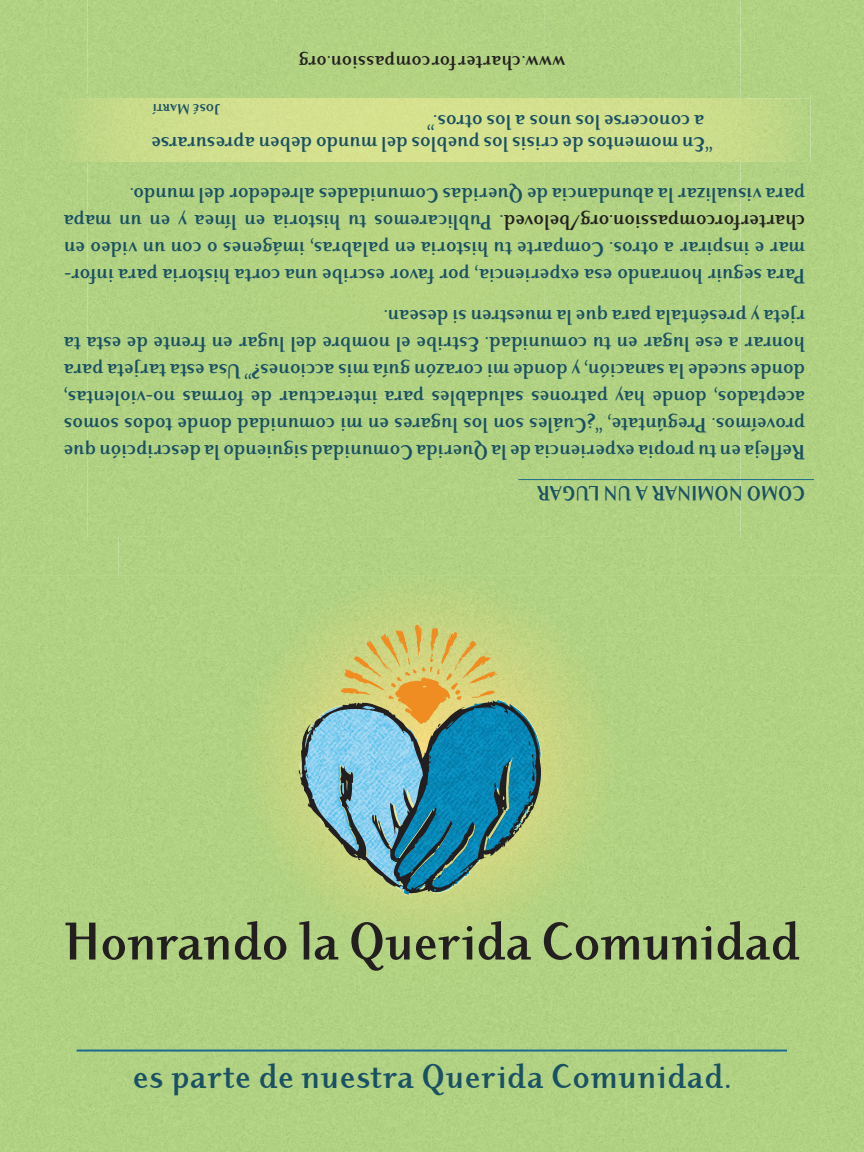
<style>
.page{position:relative;width:864px;height:1152px;background:#fff}
.page>*{position:absolute;margin:0;border:0;box-sizing:border-box;transform-origin:0 0}
.t1{font:56px "Dyadis ITC Bold Os F";color:#231f20}
.t2{font:36px "Dyadis ITC Bold Os F";letter-spacing:.02em;color:#195064}
.t3{font:22px/27px "Dyadis ITC Bold Os F";color:#195064}
.t4{font:21px "Dyadis ITC Bold Os F";letter-spacing:.01em;color:#231f20}
.t5{font:16px "Dyadis ITC Bold SC";color:#195064}
.s1{color:#231f20}
</style>
<div class="page">
<div style="left:0;top:0;width:118px;height:576px;background:#b1d282"></div>
<div style="left:675px;top:0;width:189px;height:576px;background:#b1d282"></div>
<div style="left:118px;top:537px;width:557px;height:39px;background:#b1d283"></div>
<div style="left:87px;top:0;width:654px;height:537px;background:#b2d283"></div>
<div style="left:0;top:576px;width:120px;height:576px;background:#b1d282"></div>
<div style="left:747px;top:576px;width:117px;height:576px;background:#b1d282"></div>
<div style="left:120px;top:1127px;width:627px;height:25px;background:#b1d282"></div>
<div style="left:103px;top:576px;width:131px;height:551px;background:#b1d283"></div>
<div style="left:627px;top:576px;width:130px;height:551px;background:#b1d282"></div>
<div style="left:234px;top:969px;width:393px;height:158px;background:#b1d283"></div>
<img style="left:174px;top:576px;width:511px;height:109px">
<div style="left:174px;top:685px;width:62px;height:284px;background:#b1d283"></div>
<div style="left:558px;top:685px;width:127px;height:284px;background:#b1d283"></div>
<img style="left:236px;top:963px;width:322px;height:6px">
<img style="left:319px;top:628px;width:294px;height:339px">
<img style="left:227px;top:633px;width:269px;height:330px">
<svg style="left:298px;top:624px;width:243px;height:271px;background:#84ae93"></svg>
<img style="left:54px;top:98px;width:756px;height:64px">
<img style="left:780px;top:144px;width:30px;height:1px">
<hr style="left:518px;top:479px;width:296px;height:1px;background:#1d6a91">
<hr style="left:77px;top:1050px;width:710px;height:2px;background:#1d6a91">
<p class="t4" style="left:565px;top:75px;width:268px;rotate:-180deg">www.charterforcompassion.org</p>
<p class="t5" style="left:221px;top:119px;width:69px;rotate:-180deg">José Martí</p>
<p class="t3" style="left:704px;top:155px;width:554px;line-height:22px;text-indent:-8px;rotate:-180deg">“En momentos de crisis los pueblos del mundo deben apresurarse a conocerse los unos a los otros.”</p>
<p class="t3" style="left:805px;top:290px;width:743px;text-align:justify;rotate:-180deg">Para seguir honrando esa experiencia, por favor escribe una corta historia para infor&shy;mar e inspirar a otros. Comparte tu historia en palabras, imágenes o con un video en <span class="s1">charterforcompassion.org/beloved</span>. Publicaremos tu historia en línea y en un mapa para visualizar la abundancia de Queridas Comunidades alrededor del mundo.</p>
<p class="t3" style="left:805px;top:439px;width:743px;text-align:justify;rotate:-180deg">proveímos. Pregúntate, “¿Cuáles son los lugares en mi comunidad donde todos somos aceptados, donde hay patrones saludables para interactuar de formas no-violentas, donde sucede la sanación, y donde mi corazón guía mis acciones?” Usa esta tarjeta para honrar a ese lugar en tu comunidad. Estribe el nombre del lugar en frente de esta ta rjeta y preséntala para que la muestren si desean.</p>
<p class="t3" style="left:805px;top:514px;width:743px;line-height:41px;rotate:-180deg">COMO NOMINAR A UN LUGAR<br>Refleja en tu propia experiencia de la Querida Comunidad siguiendo la descripción que</p>
<h1 class="t1" style="left:64px;top:908px;width:737px">Honrando la Querida Comunidad</h1>
<h2 class="t2" style="left:133px;top:1055px;width:600px">es parte de nuestra Querida Comunidad.</h2>
</div>
